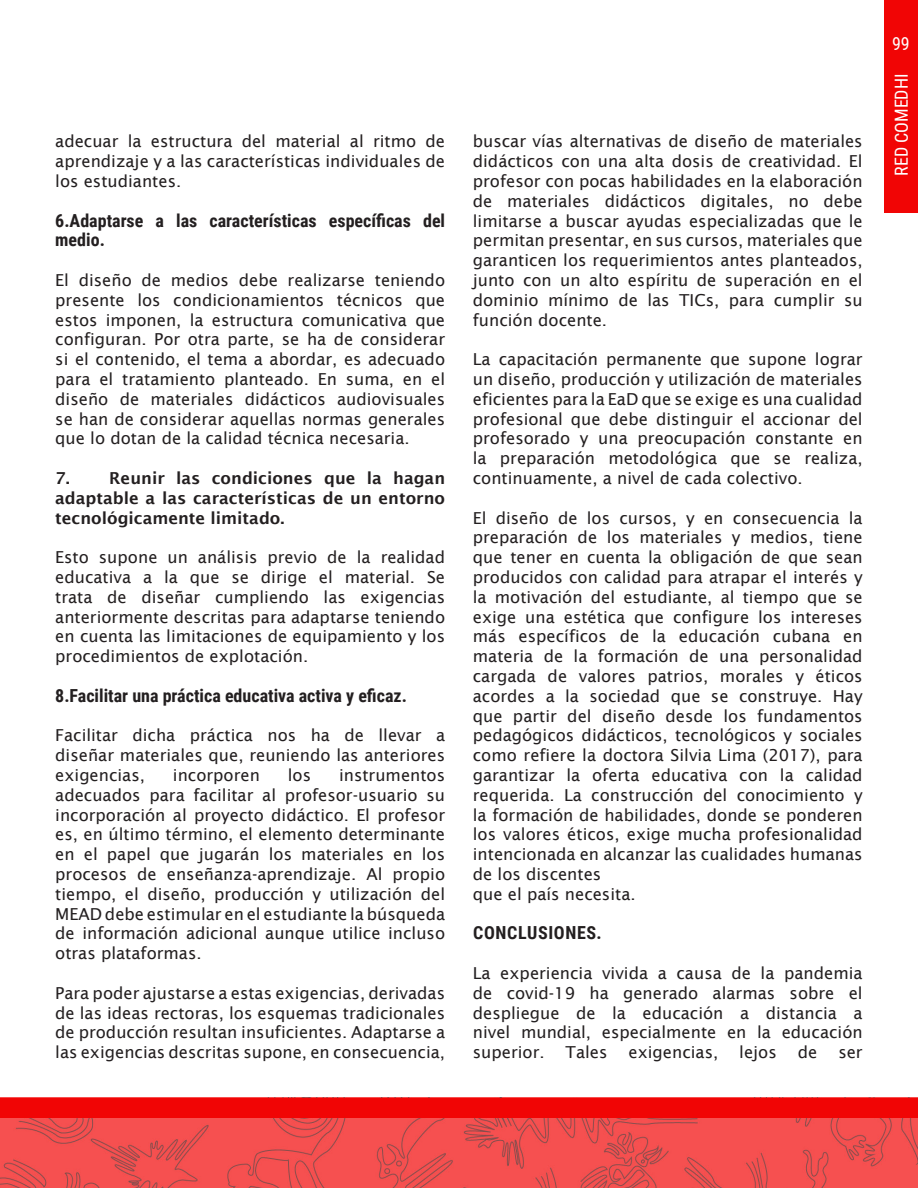
<style>
.page{position:relative;width:918px;height:1188px;background:#fff}
.page>*{position:absolute;margin:0;border:0;box-sizing:border-box;transform-origin:0 0}
.Textos_11_pt__justif{font:700 18px/19.8px "Roboto Condensed";color:#231f20}
.Textos_11_pt__justif-2{font:700 18px "Roboto Condensed";letter-spacing:.035em;color:#231f20}
.t1{font:18px "Roboto Condensed";color:#fff}
.Textos_11_pt__justif-3{font:16.5px/19.8px "Lucida Sans";color:#231f20;text-align:justify}
.Textos_11_pt__justif-4{font:600 16.5px/19.8px "Lucida Sans";color:#231f20;text-align:justify}
</style>
<div class="page">
<img style="left:0;top:1118px;width:918px;height:70px">
<div style="left:0;top:1098px;width:918px;height:20px;background:#f10505"></div>
<div style="left:884px;top:0;width:34px;height:213px;background:#f10505"></div>
<p class="Textos_11_pt__justif-3" style="left:55px;top:132px;width:391px">adecuar la estructura del material al ritmo de aprendizaje y a las características individuales de los estudiantes.</p>
<p class="Textos_11_pt__justif" style="left:55px;top:210px;width:391px">6.Adaptarse a las características específicas del medio.</p>
<p class="Textos_11_pt__justif-3" style="left:55px;top:270px;width:391px">El diseño de medios debe realizarse teniendo presente los condicionamientos técnicos que estos imponen, la estructura comunicativa que configuran. Por otra parte, se ha de considerar si el contenido, el tema a abordar, es adecuado para el tratamiento planteado. En suma, en el diseño de materiales didácticos audiovisuales se han de considerar aquellas normas generales que lo dotan de la calidad técnica necesaria.</p>
<p class="Textos_11_pt__justif-4" style="left:55px;top:468px;width:391px">7. Reunir las condiciones que la hagan adaptable a las características de un entorno tecnológicamente limitado.</p>
<p class="Textos_11_pt__justif-3" style="left:55px;top:547px;width:391px">Esto supone un análisis previo de la realidad educativa a la que se dirige el material. Se trata de diseñar cumpliendo las exigencias anteriormente descritas para adaptarse teniendo en cuenta las limitaciones de equipamiento y los procedimientos de explotación.</p>
<p class="Textos_11_pt__justif" style="left:55px;top:685px;width:353px">8.Facilitar una práctica educativa activa y eficaz.</p>
<p class="Textos_11_pt__justif-3" style="left:55px;top:726px;width:391px">Facilitar dicha práctica nos ha de llevar a diseñar materiales que, reuniendo las anteriores exigencias,</p>
<p class="Textos_11_pt__justif-3" style="left:173px;top:765px;width:89px">incorporen</p>
<p class="Textos_11_pt__justif-3" style="left:288px;top:765px;width:25px">los</p>
<p class="Textos_11_pt__justif-3" style="left:55px;top:765px;width:391px;text-indent:284px">instrumentos adecuados para facilitar al profesor-usuario su incorporación al proyecto didáctico. El profesor es, en último término, el elemento determinante en el papel que jugarán los materiales en los procesos de enseñanza-aprendizaje. Al propio tiempo, el diseño, producción y utilización del MEAD debe estimular en el estudiante la búsqueda de información adicional aunque utilice incluso otras plataformas.</p>
<p class="Textos_11_pt__justif-3" style="left:55px;top:983px;width:391px">Para poder ajustarse a estas exigencias, derivadas de las ideas rectoras, los esquemas tradicionales de producción resultan insuficientes. Adaptarse a las exigencias descritas supone, en consecuencia,</p>
<p class="Textos_11_pt__justif-3" style="left:473px;top:132px;width:391px">buscar vías alternativas de diseño de materiales didácticos con una alta dosis de creatividad. El profesor con pocas habilidades en la elaboración de materiales didácticos digitales, no debe limitarse a buscar ayudas especializadas que le permitan presentar, en sus cursos, materiales que garanticen los requerimientos antes planteados, junto con un alto espíritu de superación en el dominio mínimo de las TICs, para cumplir su función docente.</p>
<p class="Textos_11_pt__justif-3" style="left:473px;top:349px;width:391px">La capacitación permanente que supone lograr un diseño, producción y utilización de materiales eficientes para la EaD que se exige es una cualidad profesional que debe distinguir el accionar del profesorado y una preocupación constante en la preparación metodológica que se realiza, continuamente, a nivel de cada colectivo.</p>
<p class="Textos_11_pt__justif-3" style="left:473px;top:508px;width:391px">El diseño de los cursos, y en consecuencia la preparación de los materiales y medios, tiene que tener en cuenta la obligación de que sean producidos con calidad para atrapar el interés y la motivación del estudiante, al tiempo que se exige una estética que configure los intereses más específicos de la educación cubana en materia de la formación de una personalidad cargada de valores patrios, morales y éticos acordes a la sociedad que se construye. Hay que partir del diseño desde los fundamentos pedagógicos didácticos, tecnológicos y sociales como refiere la doctora Silvia Lima (2017), para garantizar la oferta educativa con la calidad requerida. La construcción del conocimiento y la formación de habilidades, donde se ponderen los valores éticos, exige mucha profesionalidad intencionada en alcanzar las cualidades humanas de los discentes</p>
<p class="Textos_11_pt__justif-3" style="left:473px;top:884px;width:164px">que el país necesita.</p>
<p class="Textos_11_pt__justif-2" style="left:473px;top:920px;width:130px">CONCLUSIONES.</p>
<p class="Textos_11_pt__justif-3" style="left:473px;top:963px;width:391px">La experiencia vivida a causa de la pandemia de covid-19 ha generado alarmas sobre el despliegue de la educación a distancia a nivel mundial, especialmente en la educación superior.</p>
<p class="Textos_11_pt__justif-3" style="left:566px;top:1042px;width:43px">Tales</p>
<p class="Textos_11_pt__justif-3" style="left:629px;top:1042px;width:91px">exigencias,</p>
<p class="Textos_11_pt__justif-3" style="left:739px;top:1042px;width:39px">lejos</p>
<p class="Textos_11_pt__justif-3" style="left:798px;top:1042px;width:21px">de</p>
<p class="Textos_11_pt__justif-3" style="left:838px;top:1042px;width:26px">ser</p>
<p class="t1" style="left:892px;top:31px;width:19px">99</p>
<p class="t1" style="left:889px;top:176px;width:104px;rotate:-90deg">RED COMEDHI</p>
</div>
